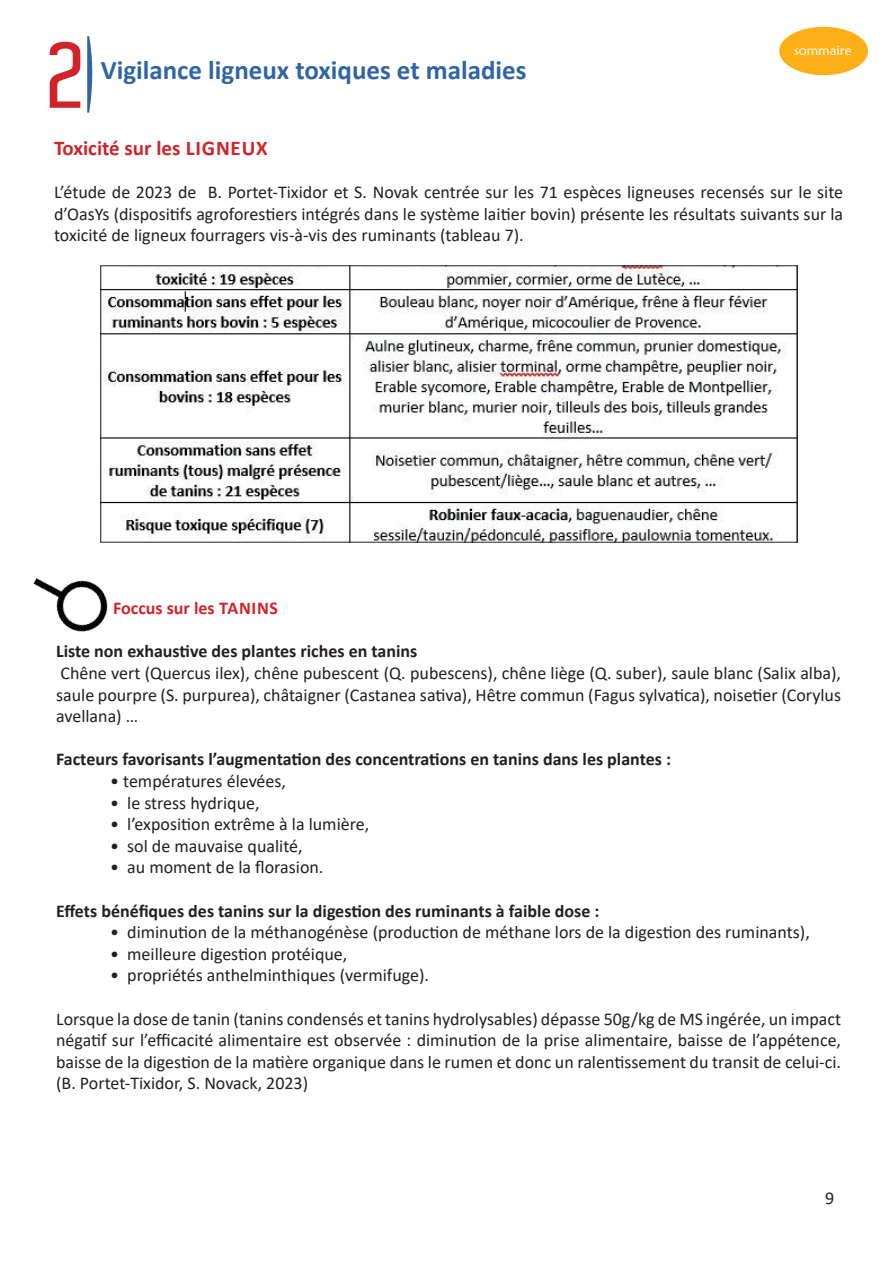
<style>
.page{position:relative;width:893px;height:1263px;background:#fff}
.page>*{position:absolute;margin:0;border:0;box-sizing:border-box;transform-origin:0 0}
.t1{font:600 90px "Aldo";color:#d1232a}
.t2{font:700 27px "Calibri";color:#3065a5}
.t3{font:700 21px "Calibri";color:#d1232a}
.t4{font:18px/21.6px "Calibri";color:#231f20;text-align:justify}
.t5{font:700 18px "Calibri";color:#231f20}
.t6{font:700 18px "Calibri";color:#d1232a}
.t7{font:13.5px "Maiandra GD";color:#fff}
</style>
<div class="page">
<svg style="left:87px;top:36px;width:6px;height:77px"></svg>
<img style="left:102px;top:267px;width:694px;height:274px">
<div style="left:100px;top:265px;width:698px;height:278px;border:1px solid #231f20"></div>
<img style="left:33px;top:578px;width:75px;height:54px">
<div style="left:779px;top:27px;width:89px;height:48px;background:#fbb017;border-radius:50%"></div>
<h1 class="t1" style="left:50px;top:25px;width:41px">2</h1>
<p class="t3" style="left:54px;top:133px;width:215px">Toxicité sur les LIGNEUX</p>
<p class="t4" style="left:54px;top:181px;width:791px">L’étude de 2023 de B. Portet-Tixidor et S. Novak centrée sur les 71 espèces ligneuses recensés sur le site d’OasYs (dispositifs agroforestiers intégrés dans le système laitier bovin) présente les résultats suivants sur la toxicité de ligneux fourragers vis-à-vis des ruminants (tableau 7).</p>
<p class="t7" style="left:794px;top:42px;width:59px">sommaire</p>
<h2 class="t2" style="left:101px;top:51px;width:427px">Vigilance ligneux toxiques et maladies</h2>
<p class="t6" style="left:113px;top:595px;width:167px">Foccus sur les TANINS</p>
<p class="t5" style="left:56px;top:639px;width:363px">Liste non exhaustive des plantes riches en tanins</p>
<p class="t4" style="left:56px;top:662px;width:786px">Chêne vert (Quercus ilex), chêne pubescent (Q. pubescens), chêne liège (Q. suber), saule blanc (Salix alba), saule pourpre (S. purpurea), châtaigner (Castanea sativa), Hêtre commun (Fagus sylvatica), noisetier (Corylus avellana) …</p>
<p class="t5" style="left:56px;top:747px;width:616px">Facteurs favorisants l’augmentation des concentrations en tanins dans les plantes :</p>
<p class="t4" style="left:110px;top:770px;width:177px">• températures élevées,</p>
<p class="t4" style="left:110px;top:791px;width:151px">• le stress hydrique,</p>
<p class="t4" style="left:110px;top:813px;width:261px">• l’exposition extrême à la lumière,</p>
<p class="t4" style="left:110px;top:834px;width:194px">• sol de mauvaise qualité,</p>
<p class="t4" style="left:110px;top:856px;width:215px">• au moment de la florasion.</p>
<p class="t5" style="left:56px;top:898px;width:545px">Effets bénéfiques des tanins sur la digestion des ruminants à faible dose :</p>
<p class="t4" style="left:110px;top:921px;width:701px">• diminution de la méthanogénèse (production de méthane lors de la digestion des ruminants),</p>
<p class="t4" style="left:110px;top:942px;width:239px">• meilleure digestion protéique,</p>
<p class="t4" style="left:110px;top:964px;width:320px">• propriétés anthelminthiques (vermifuge).</p>
<p class="t4" style="left:56px;top:1007px;width:786px">Lorsque la dose de tanin (tanins condensés et tanins hydrolysables) dépasse 50g/kg de MS ingérée, un impact négatif sur l’efficacité alimentaire est observée : diminution de la prise alimentaire, baisse de l’appétence, baisse de la digestion de la matière organique dans le rumen et donc un ralentissement du transit de celui-ci. (B. Portet-Tixidor, S. Novack, 2023)</p>
<p class="t4" style="left:825px;top:1187px;width:11px">9</p>
</div>
